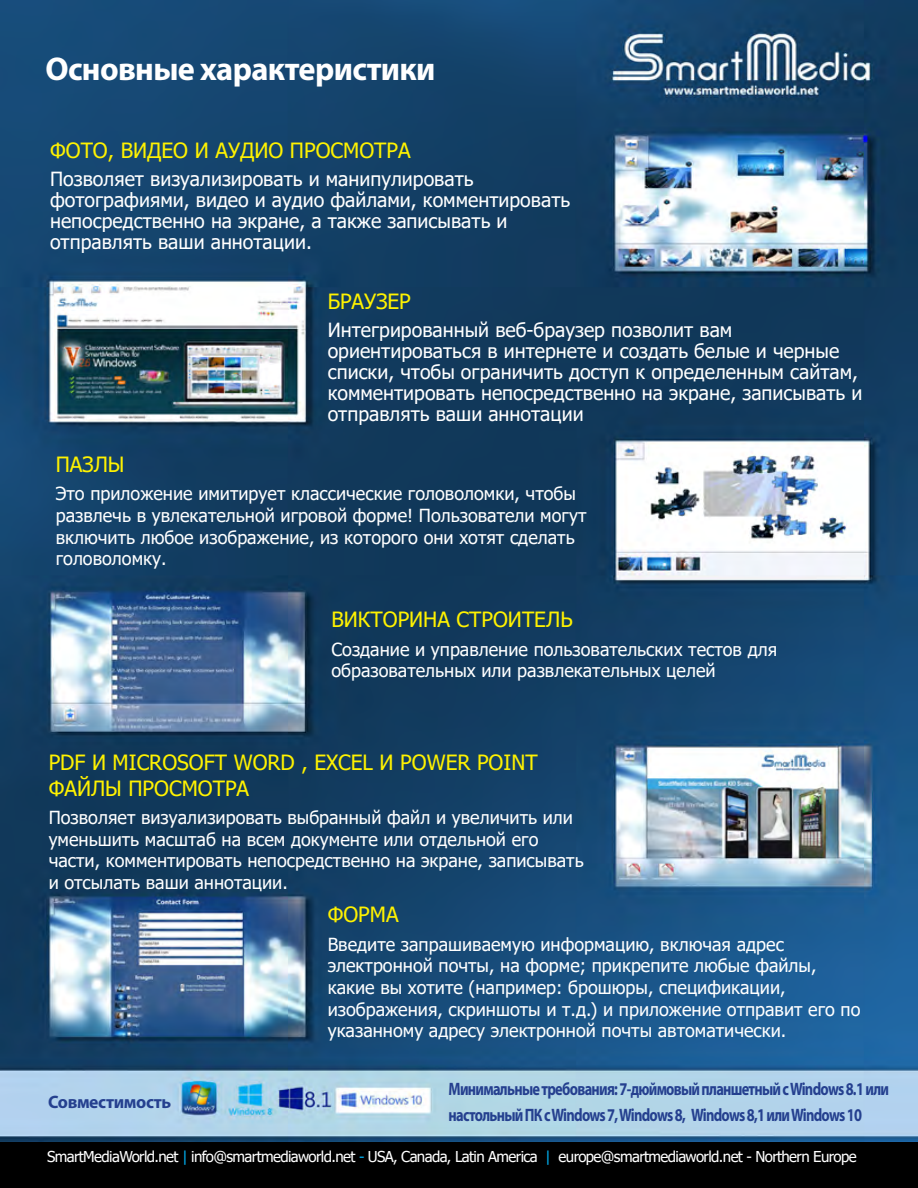
<style>
.page{position:relative;width:918px;height:1188px;background:#fff}
.page>*{position:absolute;margin:0;border:0;box-sizing:border-box;transform-origin:0 0}
.t1{font:700 33px "Myriad Pro";letter-spacing:-.02em;color:#fff}
.t2{font:21px/25.2px "Tahoma";color:#fff200}
.t3{font:19.5px/21px "Tahoma";color:#fff}
.t4{font:18px/21.6px "Tahoma";color:#fff}
.t5{font:700 18px/25.5px "Myriad Pro";letter-spacing:-.05em;color:#25408f;scale:.8 1}
.t6{font:700 18px "Myriad Pro";letter-spacing:-.02em;color:#25408f}
.t7{font:15px "Tahoma";letter-spacing:-.04em;color:#fff}
.s1{color:#00aeef}
</style>
<div class="page">
<img style="left:0;top:0;width:918px;height:1142px">
<div style="left:0;top:1142px;width:918px;height:46px;background:#000"></div>
<p class="t1" style="left:45px;top:47px;width:391px">Основные характеристики</p>
<p class="t2" style="left:50px;top:139px;width:362px">ФОТО, ВИДЕО И АУДИО ПРОСМОТРА</p>
<p class="t3" style="left:50px;top:170px;width:522px">Позволяет визуализировать и манипулировать фотографиями, видео и аудио файлами, комментировать непосредственно на экране, а также записывать и отправлять ваши аннотации.</p>
<p class="t2" style="left:328px;top:290px;width:85px">БРАУЗЕР</p>
<p class="t3" style="left:328px;top:321px;width:536px">Интегрированный веб-браузер позволит вам ориентироваться в интернете и создать белые и черные списки, чтобы ограничить доступ к определенным сайтам, комментировать непосредственно на экране, записывать и отправлять ваши аннотации</p>
<p class="t2" style="left:56px;top:453px;width:70px">ПАЗЛЫ</p>
<p class="t4" style="left:56px;top:484px;width:532px">Это приложение имитирует классические головоломки, чтобы развлечь в увлекательной игровой форме! Пользователи могут включить любое изображение, из которого они хотят сделать головоломку.</p>
<p class="t2" style="left:331px;top:608px;width:243px">ВИКТОРИНА СТРОИТЕЛЬ</p>
<p class="t4" style="left:331px;top:639px;width:447px">Создание и управление пользовательских тестов для образовательных или развлекательных целей</p>
<p class="t2" style="left:49px;top:751px;width:490px">PDF И MICROSOFT WORD , EXCEL И POWER POINT<br>ФАЙЛЫ ПРОСМОТРА</p>
<p class="t4" style="left:49px;top:808px;width:537px">Позволяет визуализировать выбранный файл и увеличить или уменьшить масштаб на всем документе или отдельной его части, комментировать непосредственно на экране, записывать и отсылать ваши аннотации.</p>
<p class="t2" style="left:328px;top:903px;width:72px">ФОРМА</p>
<p class="t4" style="left:328px;top:934px;width:534px">Введите запрашиваемую информацию, включая адрес электронной почты, на форме; прикрепите любые файлы, какие вы хотите (например: брошюры, спецификации, изображения, скриншоты и т.д.) и приложение отправит его по указанному адресу электронной почты автоматически.</p>
<p class="t5" style="left:449px;top:1076px;width:552px">Минимальные требования: 7-дюймовый планшетный с Windows 8.1 или настольный ПК с Windows 7, Windows 8, Windows 8,1 или Windows 10</p>
<p class="t7" style="left:47px;top:1147px;width:811px">SmartMediaWorld.net <span class="s1">|</span> info@smartmediaworld.net <span class="s1">-</span> USA, Canada, Latin America <span class="s1">|</span> europe@smartmediaworld.net - Northern Europe</p>
<p class="t6" style="left:48px;top:1090px;width:125px">Совместимость</p>
</div>
